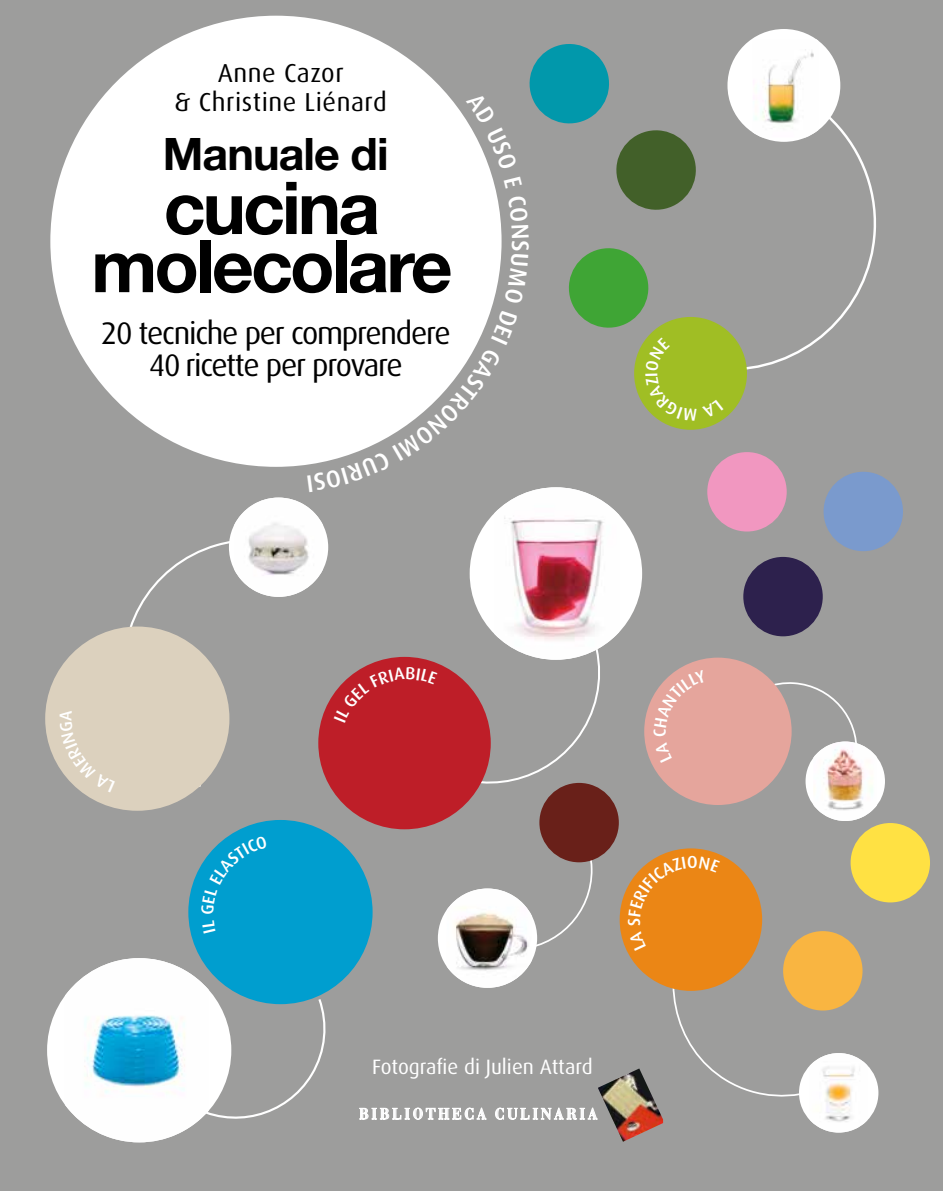
<style>
.page{position:relative;width:943px;height:1191px;background:#9d9d9c}
.page>*{position:absolute;margin:0;border:0;box-sizing:border-box;transform-origin:0 0}
.t1{font:700 72.98px/58.1px "Helvetica Neue LT Std";letter-spacing:-.04em;color:#000;text-align:center}
.t2{font:700 44.8px "Helvetica Neue LT Std";letter-spacing:-.02em;color:#000}
.t3{font:31.15px/31.2px "Dax";letter-spacing:-.04em;color:#000;text-align:center}
.t4{font:26.07px/29.1px "Dax";letter-spacing:.02em;color:#000;text-align:center}
.t5{font:20.82px "Dax";color:#fff}
.t6{font:700 15.4px "Bauer Bodoni";letter-spacing:.2em;color:#fdfdfe;scale:.92 1}
</style>
<div class="page">
<div style="left:823px;top:472px;width:80px;height:79px;background:#7a9acd;border-radius:50%"></div>
<div style="left:707px;top:452px;width:79px;height:79px;background:#f197c0;border-radius:50%"></div>
<div style="left:743px;top:557px;width:79px;height:79px;background:#2d214d;border-radius:50%"></div>
<div style="left:50px;top:16px;width:451px;height:451px;background:#fff;border-radius:50%"></div>
<svg style="left:532px;top:836px;width:60px;height:112px"></svg>
<div style="left:469px;top:487px;width:173px;height:173px;background:#fff;border-radius:50%"></div>
<img style="left:494px;top:492px;width:123px;height:154px">
<div style="left:318px;top:657px;width:173px;height:172px;background:#be1e28;border-radius:50%"></div>
<svg style="left:209px;top:996px;width:117px;height:123px"></svg>
<div style="left:47px;top:958px;width:184px;height:184px;background:#fff;border-radius:50%"></div>
<img style="left:65px;top:958px;width:144px;height:184px">
<div style="left:188px;top:820px;width:184px;height:184px;background:#009ecf;border-radius:50%"></div>
<img style="left:234px;top:497px;width:89px;height:100px">
<div style="left:45px;top:626px;width:184px;height:184px;background:#dcd1be;border-radius:50%"></div>
<svg style="left:723px;top:114px;width:153px;height:256px"></svg>
<div style="left:727px;top:29px;width:113px;height:113px;background:#fff;border-radius:50%"></div>
<img style="left:752px;top:39px;width:66px;height:98px">
<div style="left:634px;top:317px;width:113px;height:113px;background:#a0be24;border-radius:50%"></div>
<div style="left:539px;top:783px;width:80px;height:79px;background:#692019;border-radius:50%"></div>
<div style="left:438px;top:888px;width:99px;height:99px;background:#fff;border-radius:50%"></div>
<img style="left:447px;top:888px;width:85px;height:99px">
<div style="left:799px;top:1053px;width:79px;height:79px;background:#fff;border-radius:50%"></div>
<img style="left:809px;top:1053px;width:58px;height:79px">
<div style="left:783px;top:931px;width:79px;height:79px;background:#f9b541;border-radius:50%"></div>
<div style="left:619px;top:848px;width:143px;height:143px;background:#eb8615;border-radius:50%"></div>
<div style="left:850px;top:823px;width:80px;height:79px;background:#ffe143;border-radius:50%"></div>
<svg style="left:771px;top:680px;width:86px;height:93px"></svg>
<div style="left:644px;top:657px;width:147px;height:148px;background:#e5a59c;border-radius:50%"></div>
<div style="left:805px;top:741px;width:80px;height:80px;background:#fff;border-radius:50%"></div>
<img style="left:813px;top:741px;width:63px;height:80px">
<img style="left:598px;top:1074px;width:65px;height:67px">
<svg style="left:359px;top:1107px;width:128px;height:13px"></svg>
<svg style="left:495px;top:1107px;width:103px;height:13px"></svg>
<svg style="left:307px;top:40px;width:416px;height:452px"></svg>
<svg style="left:60px;top:538px;width:192px;height:254px"></svg>
<svg style="left:334px;top:646px;width:269px;height:153px"></svg>
<svg style="left:201px;top:835px;width:29px;height:30px"></svg>
<svg style="left:628px;top:856px;width:199px;height:245px"></svg>
<svg style="left:653px;top:669px;width:25px;height:27px"></svg>
<p class="t4" style="left:175px;top:58px;width:214px">Anne Cazor<br>&amp; Christine Liénard</p>
<h2 class="t2" style="left:163px;top:126px;width:227px">Manuale di</h2>
<h1 class="t1" style="left:91px;top:177px;width:363px">cucina molecolare</h1>
<p class="t3" style="left:101px;top:318px;width:351px">20 tecniche per comprendere<br>40 ricette per provare</p>
<p class="t5" style="left:372px;top:1055px;width:222px">Fotografie di Julien Attard</p>
<p class="t6" style="left:359px;top:1104px;width:260px">BIBLIOTHECA CULINARIA</p>
</div>
